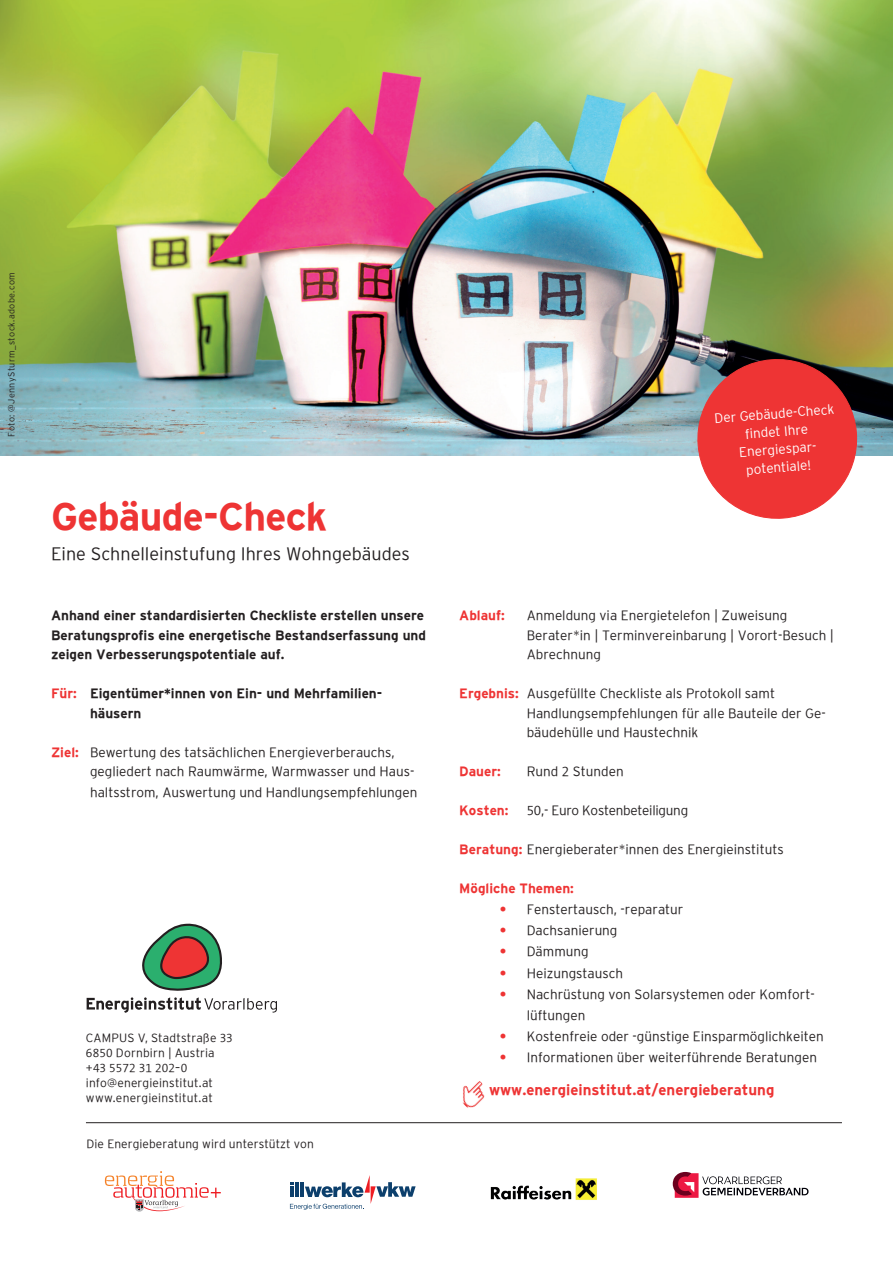
<style>
.page{position:relative;width:893px;height:1263px;background:#fff}
.page>*{position:absolute;margin:0;border:0;box-sizing:border-box;transform-origin:0 0}
.t1{font:700 39px "Energieinstitut";letter-spacing:-.02em;color:#ee3434}
.t2{font:300 18px "Energieinstitut";color:#231f20}
.t3{font:700 15px "Energieinstitut";color:#ee3434}
.t4{font:300 13.5px/19.5px "Energieinstitut";color:#231f20}
.t5{font:700 13.5px/19.5px "Energieinstitut";color:#231f20}
.t6{font:300 13.5px/18px "Energieinstitut";color:#fff;text-align:center}
.t7{font:700 13.5px "Energieinstitut";color:#ee3434}
.t8{font:300 13.5px "Energieinstitut";letter-spacing:-.02em;color:#231f20}
.t9{font:300 12px/15px "Energieinstitut";letter-spacing:.005em;color:#231f20}
.t10{font:300 9px "Energieinstitut";letter-spacing:.04em;color:#231f20}
.s1{color:#ee3434}
.s2{font-weight:700;color:#ee3434}
</style>
<div class="page">
<hr style="left:86px;top:1122px;width:756px;height:1px;background:#231f20">
<svg style="left:142px;top:924px;width:80px;height:67px"></svg>
<svg style="left:87px;top:997px;width:190px;height:16px"></svg>
<svg style="left:105px;top:1171px;width:116px;height:40px"></svg>
<svg style="left:290px;top:1175px;width:126px;height:35px"></svg>
<svg style="left:673px;top:1172px;width:135px;height:26px"></svg>
<img style="left:490px;top:1178px;width:107px;height:22px">
<img style="left:0;top:0;width:893px;height:455px">
<svg style="left:695px;top:356px;width:165px;height:163px;background:#d95150"></svg>
<img style="left:462px;top:1081px;width:23px;height:27px">
<p class="t10" style="left:6px;top:437px;width:166px;rotate:-90deg">Foto: @JennySturm_stock.adobe.com</p>
<h1 class="t1" style="left:51px;top:495px;width:278px">Gebäude-Check</h1>
<h2 class="t2" style="left:51px;top:544px;width:360px">Eine Schnelleinstufung Ihres Wohngebäudes</h2>
<p class="t5" style="left:51px;top:606px;width:376px">Anhand einer standardisierten Checkliste erstellen unsere<br>Beratungsprofis eine energetische Bestandserfassung und zeigen Verbesserungspotentiale auf.</p>
<p class="t5" style="left:90px;top:684px;width:294px;text-indent:-39px"><span class="s1">Für:</span> Eigentümer*innen von Ein- und Mehrfamilien&shy;häusern</p>
<p class="t4" style="left:90px;top:743px;width:326px;text-indent:-39px"><span class="s2">Ziel:</span> Bewertung des tatsächlichen Energieverberauchs, gegliedert nach Raumwärme, Warmwasser und Haus-</p>
<p class="t4" style="left:90px;top:783px;width:329px">haltsstrom, Auswertung und Handlungsempfehlungen</p>
<p class="t9" style="left:86px;top:1030px;width:148px">CAMPUS V, Stadtstraße 33<br>6850 Dornbirn | Austria +43 5572 31 202–0 info@energieinstitut.at www.energieinstitut.at</p>
<p class="t9" style="left:87px;top:1136px;width:229px">Die Energieberatung wird unterstützt von</p>
<p class="t6" style="left:714px;top:409px;width:121px;rotate:-4deg">Der Gebäude-Check findet Ihre<br>Energiespar&shy;potentiale!</p>
<p class="t7" style="left:459px;top:608px;width:47px">Ablauf:</p>
<p class="t4" style="left:527px;top:606px;width:309px">Anmeldung via Energietelefon | Zuweisung<br>Berater*in | Terminvereinbarung | Vorort-Besuch |<br>Abrechnung</p>
<p class="t4" style="left:527px;top:684px;width:301px;text-indent:-68px"><span class="s2">Ergebnis:</span> Ausgefüllte Checkliste als Protokoll samt<br>Handlungsempfehlungen für alle Bauteile der Ge&shy;bäudehülle und Haustechnik</p>
<p class="t7" style="left:459px;top:764px;width:43px">Dauer:</p>
<p class="t4" style="left:527px;top:762px;width:98px">Rund 2 Stunden</p>
<p class="t7" style="left:459px;top:803px;width:51px">Kosten:</p>
<p class="t8" style="left:527px;top:803px;width:163px">50,- Euro Kostenbeteiligung</p>
<p class="t4" style="left:459px;top:840px;width:326px"><span class="s2">Beratung:</span> Energieberater*innen des Energieinstituts</p>
<p class="t7" style="left:459px;top:881px;width:116px">Mögliche Themen:</p>
<p class="t4" style="left:500px;top:900px;width:185px"><span class="s2">•</span> Fenstertausch, -reparatur</p>
<p class="t4" style="left:500px;top:921px;width:119px"><span class="s2">•</span> Dachsanierung</p>
<p class="t4" style="left:500px;top:942px;width:90px"><span class="s2">•</span> Dämmung</p>
<p class="t4" style="left:500px;top:963px;width:125px"><span class="s2">•</span> Heizungstausch</p>
<p class="t4" style="left:527px;top:983px;width:289px;line-height:21px;text-indent:-27px"><span class="s2">•</span> Nachrüstung von Solarsystemen oder Komfort&shy;lüftungen</p>
<p class="t4" style="left:500px;top:1026px;width:325px"><span class="s2">•</span> Kostenfreie oder -günstige Einsparmöglichkeiten</p>
<p class="t4" style="left:500px;top:1047px;width:319px"><span class="s2">•</span> Informationen über weiterführende Beratungen</p>
<p class="t3" style="left:489px;top:1081px;width:287px">www.energieinstitut.at/energieberatung</p>
</div>
